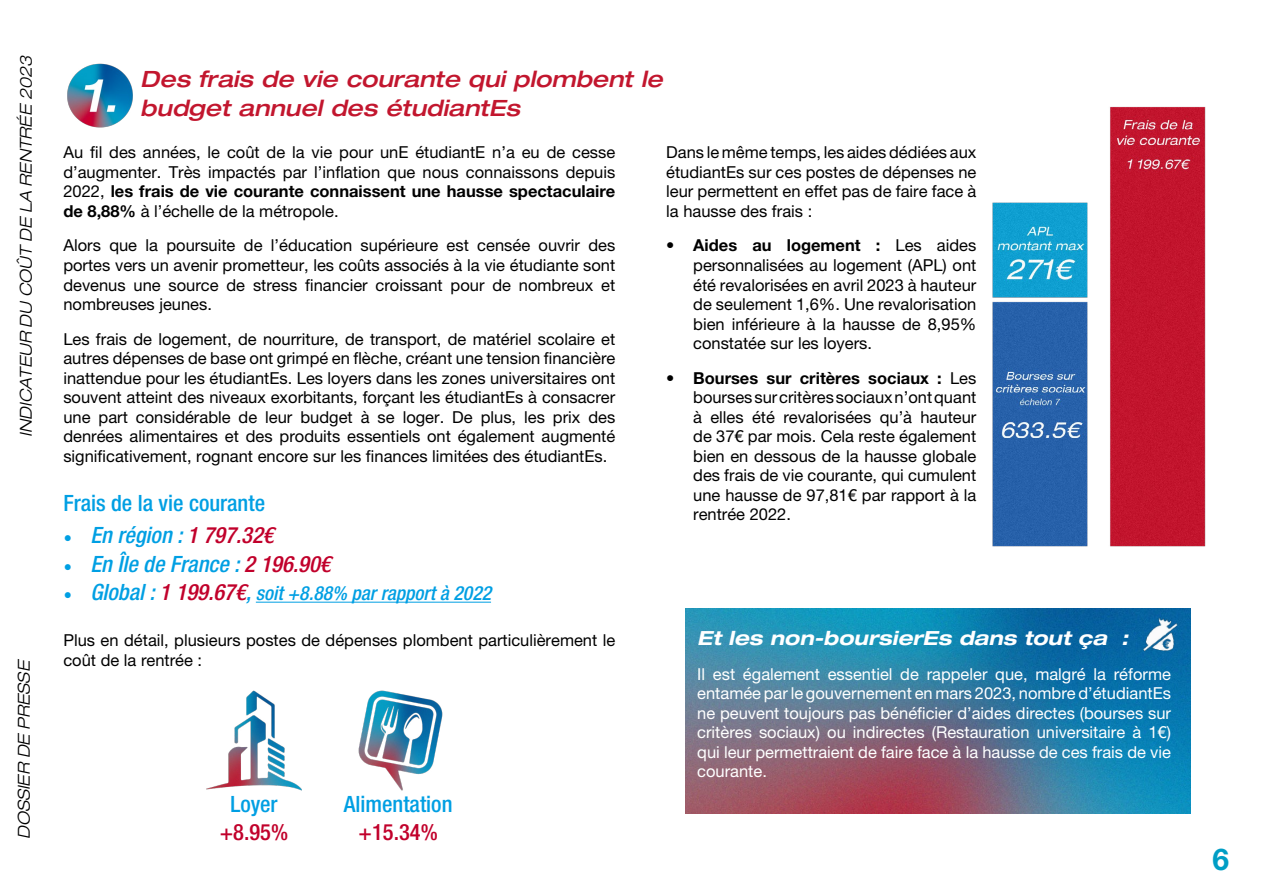
<style>
.page{position:relative;width:1263px;height:893px;background:#fff}
.page>*{position:absolute;margin:0;border:0;box-sizing:border-box;transform-origin:0 0}
.t1{font:700 30px "Helvetica Neue LT Pro";color:#009ec5}
.t2{font:italic 500 expanded 22.5px/28.5px "Helvetica Neue LT Pro";color:#c2162e}
.t3{font:italic 500 condensed 22.5px "Helvetica Neue LT Pro";color:#009fe3}
.t4{font:500 condensed 22.5px "Helvetica Neue LT Pro";color:#009fe3}
.t5{font:500 condensed 22.5px "Helvetica Neue LT Pro";color:#c1002b}
.t6{font:italic 500 condensed 19.5px "Helvetica Neue LT Pro";color:#009fe3}
.Texte{font:italic 700 expanded 19.5px "Helvetica Neue LT Pro";color:#fff}
.Texte-2{font:16.5px/19.5px "Helvetica Neue LT Pro";color:#000;text-align:justify}
.Texte-3{font:16.5px/19.5px "Helvetica Neue LT Pro";color:#fff;text-align:justify}
.t7{font:italic 300 expanded 16.5px "Helvetica Neue LT Pro";color:#000}
.s1{font-weight:700}
.s2{font-family:"Minion Pro";font-weight:400;font-style:normal;font-stretch:normal}
.s3{color:#c1002b}
.s4{font-family:"Minion Pro";font-weight:400;font-style:normal;font-stretch:normal;font-size:22.5px}
.s5{font-size:22.5px}
.s6{font-size:22.5px;color:#c1002b}
</style>
<div class="page">
<img style="left:67px;top:63px;width:66px;height:65px">
<hr style="left:256px;top:602px;width:235px;height:1px;background:#009fe3">
<img style="left:206px;top:690px;width:96px;height:101px">
<img style="left:358px;top:690px;width:85px;height:101px">
<img style="left:992px;top:106px;width:214px;height:441px">
<img style="left:685px;top:608px;width:505px;height:205px">
<img style="left:1136px;top:611px;width:52px;height:50px">
<p class="t7" style="left:16px;top:437px;width:383px;rotate:-90deg">INDICATEUR DU COÛT DE LA RENTRÉE 2023</p>
<p class="t7" style="left:14px;top:839px;width:181px;rotate:-90deg">DOSSIER DE PRESSE</p>
<p class="t2" style="left:140px;top:65px;width:524px">Des frais de vie courante qui plombent le budget annuel des étudiantEs</p>
<p class="Texte-2" style="left:63px;top:143px;width:553px">Au fil des années, le coût de la vie pour unE étudiantE n’a eu de cesse d’augmenter. Très impactés par l’inflation que nous connaissons depuis 2022, <span class="s1">les frais de vie courante connaissent une hausse spectaculaire de 8,88%</span> à l’échelle de la métropole.</p>
<p class="Texte-2" style="left:63px;top:236px;width:553px">Alors que la poursuite de l’éducation supérieure est censée ouvrir des portes vers un avenir prometteur, les coûts associés à la vie étudiante sont devenus une source de stress financier croissant pour de nombreux et nombreuses jeunes.</p>
<p class="Texte-2" style="left:63px;top:329px;width:553px">Les frais de logement, de nourriture, de transport, de matériel scolaire et autres dépenses de base ont grimpé en flèche, créant une tension financière inattendue pour les étudiantEs. Les loyers dans les zones universitaires ont souvent atteint des niveaux exorbitants, forçant les étudiantEs à consacrer une part considérable de leur budget à se loger. De plus, les prix des denrées alimentaires et des produits essentiels ont également augmenté significativement, rognant encore sur les finances limitées des étudiantEs.</p>
<p class="t4" style="left:63px;top:489px;width:203px">Frais de la vie courante</p>
<p class="t3" style="left:63px;top:522px;width:212px"><span class="s2">•</span> En région : <span class="s3">1 797.32€</span></p>
<p class="t3" style="left:63px;top:550px;width:269px"><span class="s2">•</span> En Île de France : <span class="s3">2 196.90€</span></p>
<p class="t6" style="left:63px;top:582px;width:429px"><span class="s4">•</span> <span class="s5">Global :</span> <span class="s6">1 199.67€</span><span class="s5">,</span> soit +8.88% par rapport à 2022</p>
<p class="Texte-2" style="left:63px;top:630px;width:553px">Plus en détail, plusieurs postes de dépenses plombent particulièrement le coût de la rentrée :</p>
<p class="t4" style="left:230px;top:790px;width:49px">Loyer</p>
<p class="t5" style="left:220px;top:819px;width:70px">+8.95%</p>
<p class="t4" style="left:344px;top:790px;width:110px">Alimentation</p>
<p class="t5" style="left:359px;top:819px;width:81px">+15.34%</p>
<p class="Texte-2" style="left:666px;top:143px;width:312px">Dans le même temps, les aides dédiées aux étudiantEs sur ces postes de dépenses ne leur permettent en effet pas de faire face à la hausse des frais :</p>
<p class="Texte-2" style="left:693px;top:236px;width:285px;text-indent:-27px">• <span class="s1">Aides au logement :</span> Les aides personnalisées au logement (APL) ont été revalorisées en avril 2023 à hauteur de seulement 1,6%. Une revalorisation bien inférieure à la hausse de 8,95% constatée sur les loyers.</p>
<p class="Texte-2" style="left:693px;top:368px;width:285px;text-indent:-27px">• <span class="s1">Bourses sur critères sociaux :</span> Les bourses sur critères sociaux n’ont quant à elles été revalorisées qu’à hauteur de 37€ par mois. Cela reste également bien en dessous de la hausse globale des frais de vie courante, qui cumulent une hausse de 97,81€ par rapport à la rentrée 2022.</p>
<p class="Texte" style="left:697px;top:626px;width:433px">Et les non-boursierEs dans tout ça :</p>
<p class="Texte-3" style="left:697px;top:664px;width:475px">Il est également essentiel de rappeler que, malgré la réforme entamée par le gouvernement en mars 2023, nombre d’étudiantEs ne peuvent toujours pas bénéficier d’aides directes (bourses sur critères sociaux) ou indirectes (Restauration universitaire à 1€) qui leur permettraient de faire face à la hausse de ces frais de vie courante.</p>
<h1 class="t1" style="left:1212px;top:840px;width:18px">6</h1>
</div>
